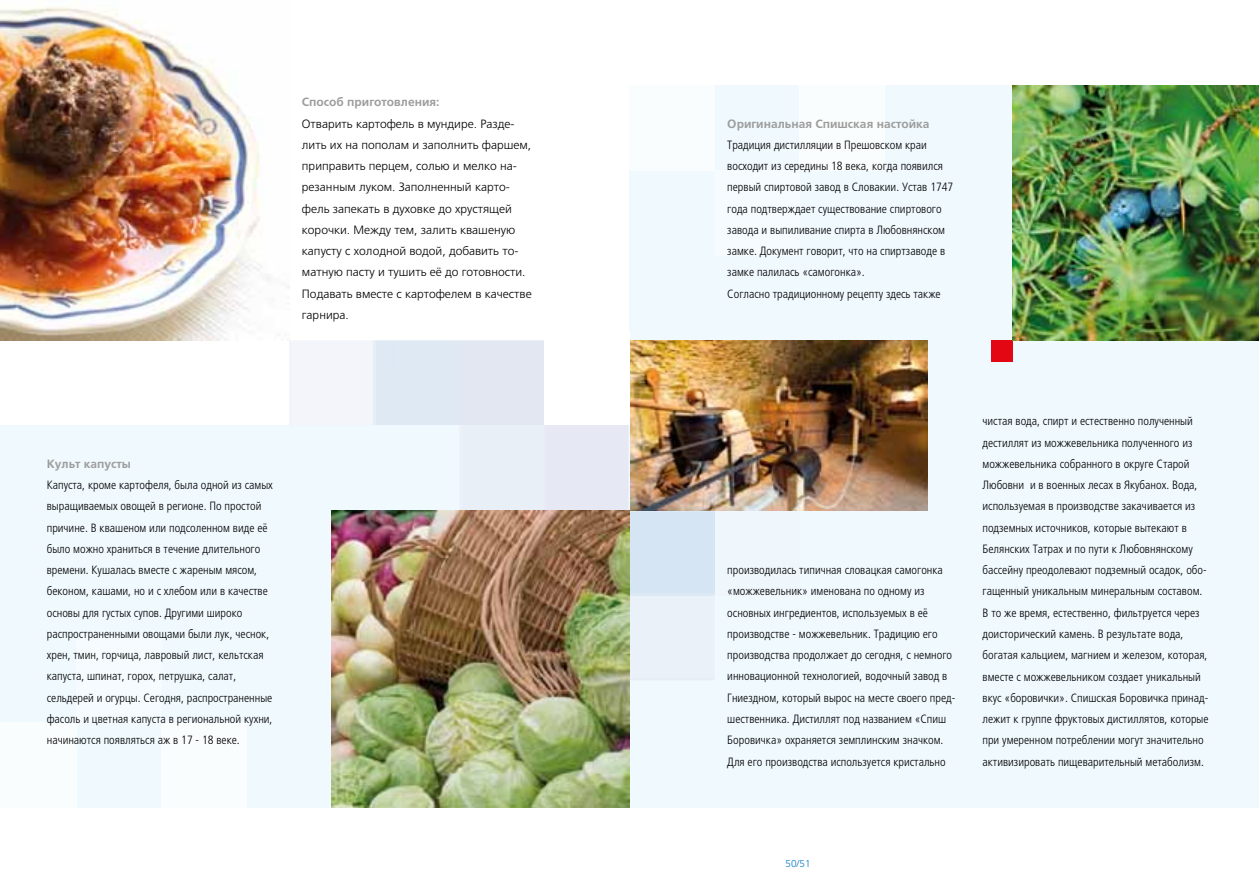
<style>
.page{position:relative;width:1259px;height:893px;background:#fff}
.page>*{position:absolute;margin:0;border:0;box-sizing:border-box;transform-origin:0 0}
.t1{font:300 condensed 12px/21.3px "Frutiger LTCYR";color:#000}
.t2{font:300 12px/21.3px "Frutiger LTCYR";color:#000}
.t3{font:700 12px "Frutiger LTCYR";color:#9d9d9c}
.t4{font:300 10.5px "Frutiger Next LTCE";color:#0075bf}
</style>
<div class="page">
<div style="left:629px;top:85px;width:630px;height:723px;background:#f0f9fe"></div>
<div style="left:714px;top:170px;width:85px;height:85px;background:#f5fbfe"></div>
<div style="left:629px;top:85px;width:85px;height:85px;background:#fff"></div>
<div style="left:799px;top:85px;width:85px;height:85px;background:#fff"></div>
<div style="left:991px;top:340px;width:21px;height:21px;background:#e30613"></div>
<img style="left:289px;top:340px;width:638px;height:170px">
<img style="left:629px;top:511px;width:86px;height:169px">
<img style="left:1012px;top:85px;width:247px;height:255px">
<div style="left:0;top:425px;width:629px;height:383px;background:#f0f9fe"></div>
<img style="left:0;top:7px;width:289px;height:333px">
<img style="left:332px;top:510px;width:297px;height:298px">
<div style="left:544px;top:332px;width:85px;height:93px;background:#fff"></div>
<div style="left:77px;top:638px;width:85px;height:85px;background:#f5fbfe"></div>
<div style="left:162px;top:723px;width:85px;height:85px;background:#fff"></div>
<div style="left:0;top:723px;width:77px;height:85px;background:#fff"></div>
<p class="t3" style="left:302px;top:96px;width:139px">Способ приготовления:</p>
<p class="t2" style="left:302px;top:113px;width:231px">Отварить картофель в мундире. Разде&shy;лить их на пополам и заполнить фаршем, приправить перцем, солью и мелко на&shy;резанным луком. Заполненный карто&shy;фель запекать в духовке до хрустящей корочки. Между тем, залить квашеную капусту с холодной водой, добавить то&shy;матную пасту и тушить её до готовности.<br>Подавать вместе с картофелем в качестве гарнира.</p>
<p class="t3" style="left:47px;top:457px;width:86px">Культ капусты</p>
<p class="t1" style="left:47px;top:475px;width:228px">Капуста, кроме картофеля, была одной из самых выращиваемых овощей в регионе. По простой причине. В квашеном или подсоленном виде её было можно храниться в течение длительного времени. Кушалась вместе с жареным мясом, беконом, кашами, но и с хлебом или в качестве основы для густых супов. Другими широко распространенными овощами были лук, чеснок, хрен, тмин, горчица, лавровый лист, кельтская капуста, шпинат, горох, петрушка, салат, сельдерей и огурцы. Сегодня, распространенные фасоль и цветная капуста в региональной кухни, начинаются появляться аж в 17 - 18 веке.</p>
<p class="t3" style="left:727px;top:117px;width:204px">Оригинальная Спишская настойка</p>
<p class="t1" style="left:727px;top:134px;width:228px">Традиция дистилляции в Прешовском краи восходит из середины 18 века, когда появился первый спиртовой завод в Словакии. Устав 1747 года подтверждает существование спиртового завода и выпиливание спирта в Любовнянском замке. Документ говорит, что на спиртзаводе в замке палилась «самогонка».<br>Согласно традиционному рецепту здесь также</p>
<p class="t1" style="left:727px;top:560px;width:229px">производилась типичная словацкая самогонка «можжевельник» именована по одному из основных ингредиентов, используемых в её производстве - можжевельник. Традицию его производства продолжает до сегодня, с немного инновационной технологией, водочный завод в Гниездном, который вырос на месте своего пред&shy;шественника. Дистиллят под названием «Спиш Боровичка» охраняется земплинским значком.<br>Для его производства используется кристально</p>
<p class="t1" style="left:982px;top:411px;width:227px">чистая вода, спирт и естественно полученный дестиллят из можжевельника полученного из можжевельника собранного в округе Старой Любовни и в военных лесах в Якубанох. Вода, используемая в производстве закачивается из подземных источников, которые вытекают в Белянских Татрах и по пути к Любовнянскому бассейну преодолевают подземный осадок, обо&shy;гащенный уникальным минеральным составом.<br>В то же время, естественно, фильтруется через доисторический камень. В результате вода, богатая кальцием, магнием и железом, которая, вместе с можжевельником создает уникальный вкус «боровички». Спишская Боровичка принад&shy;лежит к группе фруктовых дистиллятов, которые при умеренном потреблении могут значительно активизировать пищеварительный метаболизм.</p>
<p class="t4" style="left:785px;top:857px;width:27px">50/51</p>
</div>
